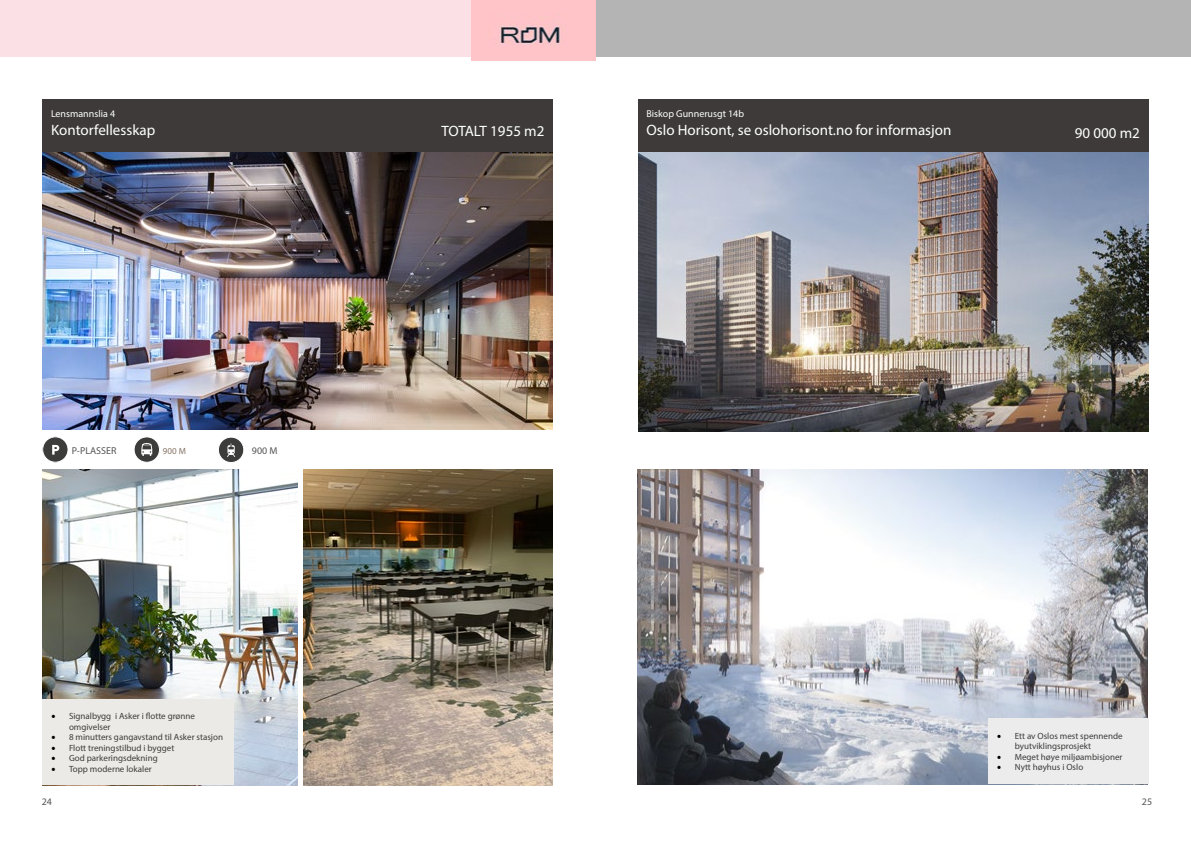
<style>
.page{position:relative;width:1191px;height:842px;background:#fff}
.page>*{position:absolute;margin:0;border:0;box-sizing:border-box;transform-origin:0 0}
.t1{font:15px "Myriad Pro";color:#fff}
.t2{font:10px "Myriad Pro";color:#fff}
.t3{font:10px "Myriad Pro";color:#555454}
.t4{font:9px/10.5px "Myriad Pro";color:#3c3c3b}
.t5{font:9px "Myriad Pro";color:#857466}
.s1{font-family:"Minion Pro";font-size:12px;color:#000}
</style>
<div class="page">
<img style="left:637px;top:470px;width:510px;height:314px">
<img style="left:638px;top:152px;width:510px;height:280px">
<img style="left:43px;top:469px;width:255px;height:316px">
<img style="left:303px;top:469px;width:250px;height:316px">
<img style="left:43px;top:152px;width:510px;height:278px">
<div style="left:638px;top:99px;width:510px;height:53px;background:#3d3a39"></div>
<div style="left:988px;top:718px;width:160px;height:66px;background:#ececec"></div>
<div style="left:595px;top:0;width:596px;height:57px;background:#b5b4b4"></div>
<div style="left:43px;top:99px;width:510px;height:53px;background:#3d3a39"></div>
<div style="left:43px;top:699px;width:191px;height:86px;background:#ebeae6"></div>
<div style="left:134px;top:437px;width:25px;height:25px;background:#3c3c3b;border-radius:50%"></div>
<div style="left:134px;top:437px;width:26px;height:25px;border:1px solid #fff;border-radius:50%"></div>
<svg style="left:141px;top:443px;width:11px;height:13px"></svg>
<svg style="left:43px;top:437px;width:25px;height:25px"></svg>
<div style="left:218px;top:437px;width:26px;height:25px;background:#3c3c3b;border-radius:50%"></div>
<div style="left:218px;top:437px;width:26px;height:26px;border:1px solid #fff;border-radius:50%"></div>
<svg style="left:227px;top:444px;width:8px;height:13px"></svg>
<div style="left:0;top:0;width:595px;height:57px;background:#fbe1e5"></div>
<img style="left:471px;top:0;width:124px;height:61px">
<p class="t2" style="left:51px;top:108px;width:66px">Lensmannslia 4</p>
<h1 class="t1" style="left:51px;top:121px;width:106px">Kontorfellesskap</h1>
<h1 class="t1" style="left:441px;top:121px;width:105px">TOTALT 1955 m2</h1>
<p class="t2" style="left:646px;top:108px;width:99px">Biskop Gunnerusgt 14b</p>
<h1 class="t1" style="left:646px;top:121px;width:306px">Oslo Horisont, se oslohorisont.no for informasjon</h1>
<h1 class="t1" style="left:1074px;top:123px;width:67px">90 000 m2</h1>
<p class="t3" style="left:72px;top:445px;width:46px">P-PLASSER</p>
<p class="t5" style="left:163px;top:446px;width:24px">900 M</p>
<p class="t3" style="left:252px;top:445px;width:27px">900 M</p>
<p class="t4" style="left:69px;top:711px;width:127px;text-indent:-18px"><span class="s1">•</span> Signalbygg i Asker i flotte grønne omgivelser</p>
<p class="t4" style="left:51px;top:732px;width:173px"><span class="s1">•</span> 8 minutters gangavstand til Asker stasjon</p>
<p class="t4" style="left:51px;top:742px;width:125px"><span class="s1">•</span> Flott treningstilbud i bygget</p>
<p class="t4" style="left:51px;top:753px;width:108px"><span class="s1">•</span> God parkeringsdekning</p>
<p class="t4" style="left:51px;top:763px;width:102px"><span class="s1">•</span> Topp moderne lokaler</p>
<p class="t4" style="left:1014px;top:730px;width:109px;text-indent:-18px"><span class="s1">•</span> Ett av Oslos mest spennende byutviklingsprosjekt</p>
<p class="t4" style="left:996px;top:751px;width:127px"><span class="s1">•</span> Meget høye miljøambisjoner</p>
<p class="t4" style="left:996px;top:762px;width:88px"><span class="s1">•</span> Nytt høyhus i Oslo</p>
<p class="t3" style="left:42px;top:796px;width:12px">24</p>
<p class="t3" style="left:1141px;top:796px;width:12px">25</p>
</div>
